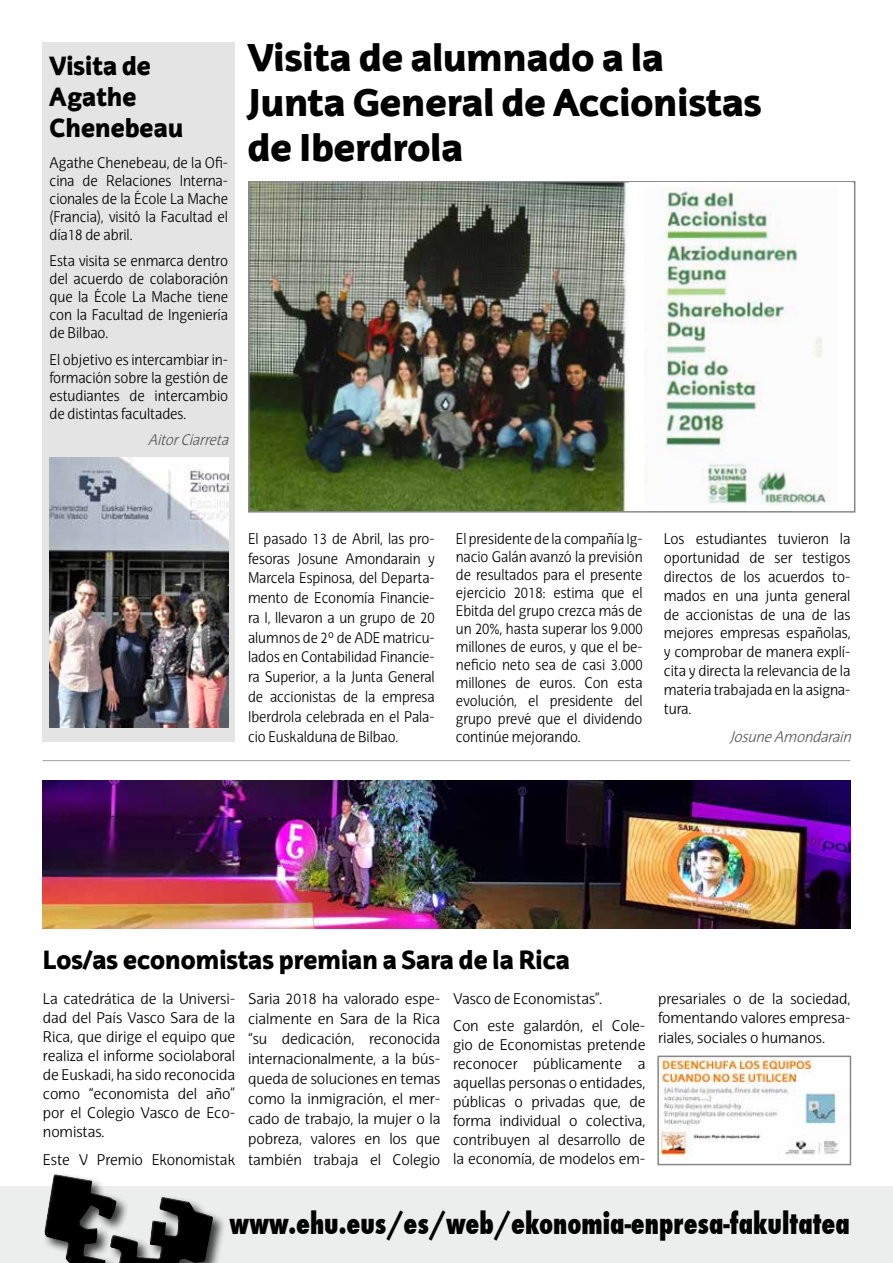
<style>
.page{position:relative;width:893px;height:1263px;background:#fff}
.page>*{position:absolute;margin:0;border:0;box-sizing:border-box;transform-origin:0 0}
.t1{font:900 37.5px/45px "EHU Sans";color:#000;scale:.94 1}
.t2{font:800 condensed 28.5px "Futura";color:#000;scale:.9 1}
.t3{font:900 25.5px/30.6px "EHU Sans";color:#000;scale:.9 1}
.t4{font:300 15px/19px "EHU Sans";color:#000;text-align:justify;scale:.95 1}
.t5{font:300 15px/18px "EHU Sans";color:#000;text-align:justify;scale:.89 1}
.t6{font:300 15px/18px "EHU Sans";color:#000;text-align:justify;scale:.9 1}
.t7{font:300 15px/18.9px "EHU Sans";color:#000;text-align:justify;scale:.91 1}
.t8{font:italic 300 15px "EHU Sans";color:#58585a;scale:.91 1}
.t9{font:italic 300 15px "EHU Sans";color:#58585a;scale:.9 1}
</style>
<div class="page">
<div style="left:42px;top:42px;width:193px;height:699px;background:#e4e4e5"></div>
<div style="left:0;top:1186px;width:893px;height:77px;background:#eceded"></div>
<div style="left:43px;top:1172px;width:184px;height:91px;background:#000;opacity:.75"></div>
<svg style="left:43px;top:1172px;width:174px;height:91px"></svg>
<hr style="left:43px;top:760px;width:807px;height:1px;background:#9c9e9f">
<img style="left:43px;top:781px;width:807px;height:148px">
<img style="left:660px;top:1058px;width:179px;height:101px">
<div style="left:657px;top:1055px;width:194px;height:110px;border:2px solid #87888a"></div>
<img style="left:251px;top:184px;width:376px;height:326px">
<div style="left:248px;top:181px;width:607px;height:332px;border:2px solid #87888a"></div>
<div style="left:629px;top:183px;width:224px;height:328px;background:#fff"></div>
<img style="left:658px;top:188px;width:171px;height:317px">
<img style="left:50px;top:458px;width:178px;height:269px">
<h3 class="t3" style="left:50px;top:50px;width:150px">Visita de<br>Agathe<br>Chenebeau</h3>
<p class="t6" style="left:50px;top:153px;width:200px">Agathe Chenebeau, de la Ofi&shy;cina de Relaciones Interna&shy;cionales de la École La Mache (Francia), visitó la Facultad el día18 de abril.</p>
<p class="t6" style="left:50px;top:252px;width:200px">Esta visita se enmarca dentro del acuerdo de colaboración que la École La Mache tiene con la Facultad de Ingeniería de Bilbao.</p>
<p class="t6" style="left:50px;top:350px;width:200px">El objetivo es intercambiar in&shy;formación sobre la gestión de estudiantes de intercambio de distintas facultades.</p>
<p class="t9" style="left:148px;top:431px;width:96px">AitorCiarreta</p>
<h1 class="t1" style="left:248px;top:34px;width:548px">Visita de alumnado a la<br>Junta General de Accionistas de Iberdrola</h1>
<p class="t5" style="left:248px;top:528px;width:211px;line-height:19.8px">El pasado 13 de Abril, las pro&shy;fesoras Josune Amondarain y Marcela Espinosa, del Departa&shy;mento de Economía Financie&shy;ra I, llevaron a un grupo de 20 alumnos de 2º de ADE matricu&shy;lados en Contabilidad Financie&shy;ra Superior, a la Junta General de accionistas de la empresa Iberdrola celebrada en el Pala&shy;cio Euskalduna de Bilbao.</p>
<p class="t5" style="left:456px;top:529px;width:211px">El presidente de la compañía Ig&shy;nacio Galán avanzó la previsión de resultados para el presente ejercicio 2018: estima que el Ebitda del grupo crezca más de un 20%, hasta superar los 9.000 millones de euros, y que el be&shy;neficio neto sea de casi 3.000 millones de euros. Con esta evolución, el presidente del grupo prevé que el dividendo continúe mejorando.</p>
<p class="t7" style="left:664px;top:529px;width:207px">Los estudiantes tuvieron la oportunidad de ser testigos directos de los acuerdos to&shy;mados en una junta general de accionistas de una de las mejores empresas españolas, y comprobar de manera explí&shy;cita y directa la relevancia de la materia trabajada en la asigna&shy;tura.</p>
<p class="t8" style="left:729px;top:727px;width:140px">JosuneAmondarain</p>
<h3 class="t3" style="left:43px;top:944px;width:587px">Los/as economistas premian a Sara de la Rica</h3>
<p class="t4" style="left:43px;top:989px;width:204px">La catedrática de la Universi&shy;dad del País Vasco Sara de la Rica, que dirige el equipo que realiza el informe sociolaboral de Euskadi, ha sido reconocida como “economista del año” por el Colegio Vasco de Eco&shy;nomistas.</p>
<p class="t4" style="left:43px;top:1149px;width:204px">Este V Premio Ekonomistak</p>
<p class="t4" style="left:248px;top:988px;width:204px;line-height:20.1px">Saria 2018 ha valorado espe&shy;cialmente en Sara de la Rica “su dedicación, reconocida internacionalmente, a la bús&shy;queda de soluciones en temas como la inmigración, el mer&shy;cado de trabajo, la mujer o la pobreza, valores en los que también trabaja el Colegio</p>
<p class="t4" style="left:453px;top:984px;width:204px;line-height:27.6px">Vasco de Economistas”.<br>Con este galardón, el Cole-</p>
<p class="t4" style="left:453px;top:1035px;width:204px">gio de Economistas pretende reconocer públicamente a aquellas personas o entidades, públicas o privadas que, de forma individual o colectiva, contribuyen al desarrollo de la economía, de modelos em-</p>
<p class="t4" style="left:658px;top:988px;width:204px;line-height:19.5px">presariales o de la sociedad, fomentando valores empresa&shy;riales, sociales o humanos.</p>
<h2 class="t2" style="left:230px;top:1204px;width:691px">www.ehu.eus/es/web/ekonomia-enpresa-fakultatea</h2>
</div>
